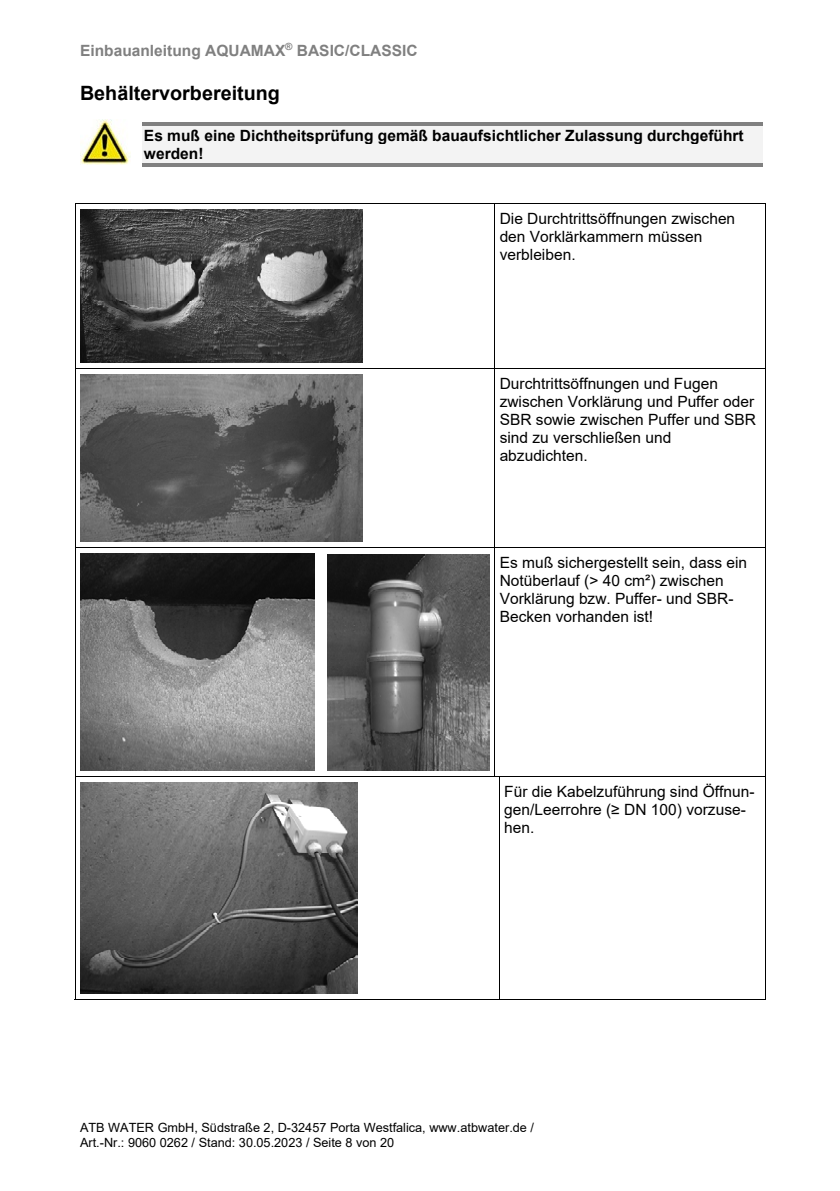
<style>
.page{position:relative;width:840px;height:1191px;background:#fff}
.page>*{position:absolute;margin:0;border:0;box-sizing:border-box;transform-origin:0 0}
.t1{font:700 19.8px "Arial";color:#000}
.t2{font:15.4px/17.8px "Arial";color:#000}
.t3{font:700 15.4px/17.8px "Arial";color:#000}
.t4{font:700 15.4px "Arial";color:#808080}
.t5{font:12.6px/14.6px "Arial";color:#000}
</style>
<div class="page">
<div style="left:142px;top:125px;width:620px;height:19px;background:#f3f3f3"></div>
<hr style="left:142px;top:122px;width:620px;height:3px;background:#808080">
<div style="left:142px;top:144px;width:620px;height:20px;background:#f3f3f3"></div>
<hr style="left:142px;top:164px;width:620px;height:3px;background:#808080">
<img style="left:80px;top:209px;width:282px;height:153px">
<hr style="left:75px;top:203px;width:419px;height:1px;background:#000">
<hr style="left:495px;top:203px;width:269px;height:1px;background:#000">
<hr style="left:75px;top:209px;width:1px;height:159px;background:#000">
<hr style="left:494px;top:209px;width:1px;height:159px;background:#000">
<hr style="left:764px;top:209px;width:1px;height:159px;background:#000">
<img style="left:80px;top:375px;width:282px;height:166px">
<hr style="left:75px;top:368px;width:419px;height:1px;background:#000">
<hr style="left:495px;top:368px;width:269px;height:1px;background:#000">
<hr style="left:75px;top:375px;width:1px;height:172px;background:#000">
<hr style="left:494px;top:375px;width:1px;height:172px;background:#000">
<hr style="left:764px;top:375px;width:1px;height:172px;background:#000">
<img style="left:80px;top:554px;width:234px;height:216px">
<img style="left:327px;top:554px;width:162px;height:216px">
<hr style="left:75px;top:547px;width:419px;height:1px;background:#000">
<hr style="left:495px;top:547px;width:269px;height:1px;background:#000">
<hr style="left:75px;top:554px;width:1px;height:222px;background:#000">
<hr style="left:494px;top:554px;width:1px;height:222px;background:#000">
<hr style="left:764px;top:554px;width:1px;height:222px;background:#000">
<img style="left:80px;top:782px;width:277px;height:211px">
<hr style="left:75px;top:776px;width:423px;height:1px;background:#000">
<hr style="left:499px;top:776px;width:265px;height:1px;background:#000">
<hr style="left:75px;top:782px;width:1px;height:217px;background:#000">
<hr style="left:75px;top:999px;width:423px;height:1px;background:#000">
<hr style="left:498px;top:782px;width:1px;height:217px;background:#000">
<hr style="left:499px;top:999px;width:265px;height:1px;background:#000">
<hr style="left:764px;top:782px;width:1px;height:217px;background:#000">
<img style="left:80px;top:120px;width:51px;height:44px">
<p class="t4" style="left:80px;top:40px;width:339px">Einbauanleitung AQUAMAX<sup>®</sup> BASIC/CLASSIC</p>
<p class="t1" style="left:80px;top:79px;width:201px">Behältervorbereitung</p>
<p class="t3" style="left:144px;top:127px;width:601px">Es muß eine Dichtheitsprüfung gemäß bauaufsichtlicher Zulassung durchgeführt werden!</p>
<p class="t2" style="left:499px;top:209px;width:237px">Die Durchtrittsöffnungen zwischen den Vorklärkammern müssen verbleiben.</p>
<p class="t2" style="left:499px;top:375px;width:258px">Durchtrittsöffnungen und Fugen zwischen Vorklärung und Puffer oder<br>SBR sowie zwischen Puffer und SBR sind zu verschließen und abzudichten.</p>
<p class="t2" style="left:499px;top:554px;width:249px">Es muß sichergestellt sein, dass ein<br>Notüberlauf (&gt; 40 cm²) zwischen<br>Vorklärung bzw. Puffer- und SBR-<br>Becken vorhanden ist!</p>
<p class="t2" style="left:504px;top:783px;width:252px">Für die Kabelzuführung sind Öffnun&shy;gen/Leerrohre (≥ DN 100) vorzuse&shy;hen.</p>
<p class="t5" style="left:80px;top:1120px;width:455px">ATB WATER GmbH, Südstraße 2, D-32457 Porta Westfalica, www.atbwater.de /<br>Art.-Nr.: 9060 0262 / Stand: 30.05.2023 / Seite 8 von 20</p>
</div>
